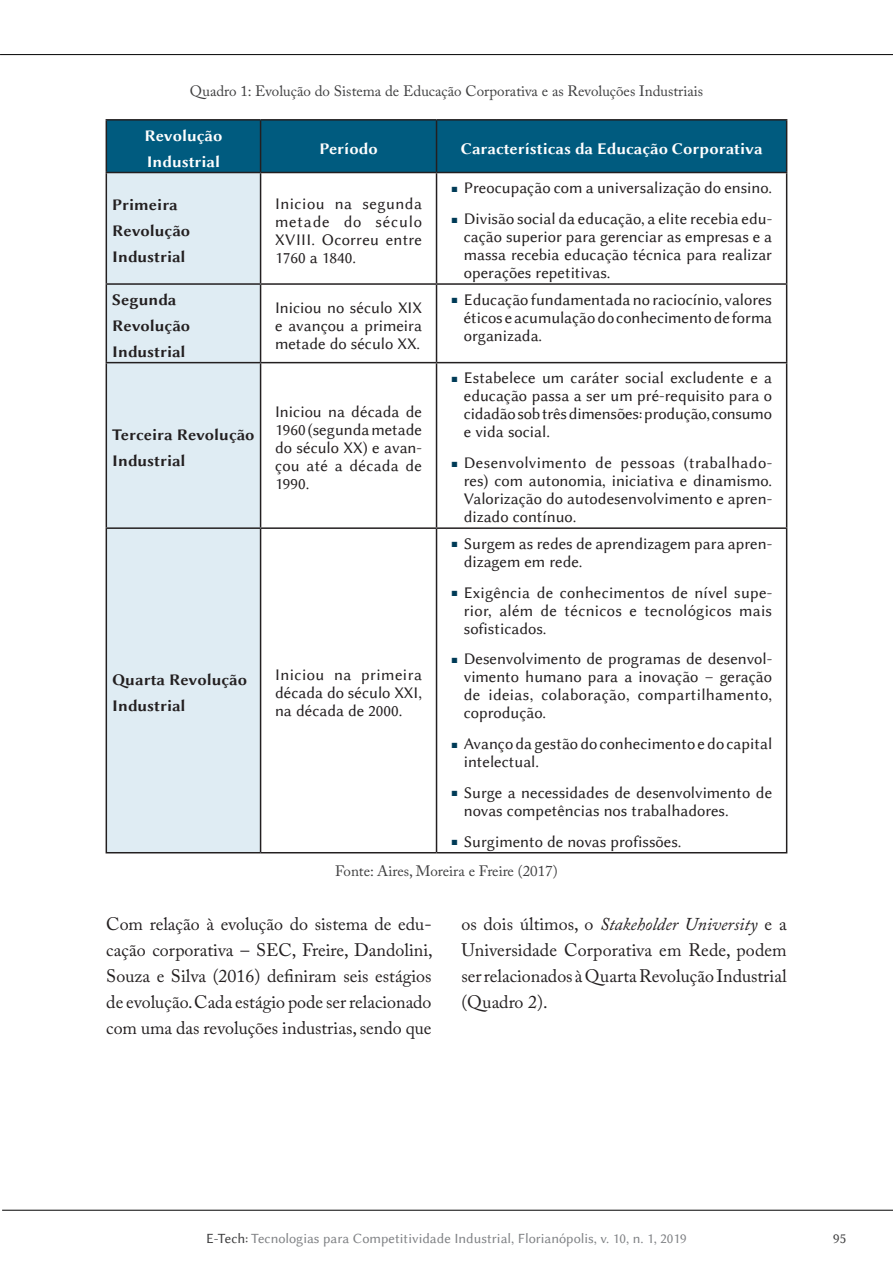
<style>
.page{position:relative;width:893px;height:1263px;background:#fff}
.page>*{position:absolute;margin:0;border:0;box-sizing:border-box;transform-origin:0 0}
.t1{font:18px/26px "Adobe Caslon Pro";color:#231f20;text-align:justify}
.corpo{font:16.5px/18px "Lin Biolinum";color:#231f20;text-align:justify}
.cabeçalho2{font:16.5px/26px "Lin Biolinum B";color:#231f20}
.cabeçalho_1{font:16.5px/26px "Lin Biolinum B";color:#fff}
.fonte{font:15px "Adobe Caslon Pro";color:#3e3e3f}
.t2{font:14.25px "Lin Biolinum";color:#808285}
.t3{font:14.25px "Lin Biolinum";color:#3e3e3f}
.s1{font-size:12px;color:#003b57}
.s2{font-style:italic}
.s3{color:#3e3e3f}
</style>
<div class="page">
<hr style="left:2px;top:1210px;width:891px;height:1px;background:#000">
<hr style="left:0;top:54px;width:893px;height:1px;background:#000">
<div style="left:107px;top:121px;width:679px;height:51px;background:#005b7f"></div>
<div style="left:107px;top:173px;width:153px;height:679px;background:#dfecf3"></div>
<hr style="left:106px;top:119px;width:155px;height:2px;background:#231f20">
<hr style="left:106px;top:121px;width:1px;height:51px;background:#231f20">
<hr style="left:261px;top:119px;width:175px;height:2px;background:#231f20">
<hr style="left:260px;top:121px;width:1px;height:51px;background:#231f20">
<hr style="left:436px;top:119px;width:351px;height:2px;background:#231f20">
<hr style="left:436px;top:121px;width:1px;height:51px;background:#231f20">
<hr style="left:786px;top:121px;width:1px;height:51px;background:#231f20">
<hr style="left:106px;top:172px;width:155px;height:1px;background:#231f20">
<hr style="left:106px;top:173px;width:1px;height:110px;background:#231f20">
<hr style="left:261px;top:172px;width:175px;height:1px;background:#231f20">
<hr style="left:260px;top:173px;width:1px;height:110px;background:#231f20">
<hr style="left:436px;top:172px;width:351px;height:1px;background:#231f20">
<hr style="left:436px;top:173px;width:1px;height:110px;background:#231f20">
<hr style="left:786px;top:173px;width:1px;height:110px;background:#231f20">
<hr style="left:106px;top:283px;width:155px;height:2px;background:#231f20">
<hr style="left:106px;top:285px;width:1px;height:77px;background:#231f20">
<hr style="left:261px;top:283px;width:175px;height:2px;background:#231f20">
<hr style="left:260px;top:285px;width:1px;height:77px;background:#231f20">
<hr style="left:436px;top:283px;width:351px;height:2px;background:#231f20">
<hr style="left:436px;top:285px;width:1px;height:77px;background:#231f20">
<hr style="left:786px;top:285px;width:1px;height:77px;background:#231f20">
<hr style="left:106px;top:362px;width:155px;height:1px;background:#231f20">
<hr style="left:106px;top:363px;width:1px;height:164px;background:#231f20">
<hr style="left:261px;top:362px;width:175px;height:1px;background:#231f20">
<hr style="left:260px;top:363px;width:1px;height:164px;background:#231f20">
<hr style="left:436px;top:362px;width:351px;height:1px;background:#231f20">
<hr style="left:436px;top:363px;width:1px;height:164px;background:#231f20">
<hr style="left:786px;top:363px;width:1px;height:164px;background:#231f20">
<hr style="left:106px;top:527px;width:155px;height:2px;background:#231f20">
<hr style="left:106px;top:529px;width:1px;height:323px;background:#231f20">
<hr style="left:261px;top:527px;width:175px;height:2px;background:#231f20">
<hr style="left:260px;top:529px;width:1px;height:323px;background:#231f20">
<hr style="left:436px;top:527px;width:351px;height:2px;background:#231f20">
<hr style="left:436px;top:529px;width:1px;height:323px;background:#231f20">
<hr style="left:786px;top:529px;width:1px;height:323px;background:#231f20">
<hr style="left:106px;top:852px;width:155px;height:1px;background:#231f20">
<hr style="left:261px;top:852px;width:175px;height:1px;background:#231f20">
<hr style="left:436px;top:852px;width:351px;height:1px;background:#231f20">
<p class="fonte" style="left:190px;top:82px;width:515px">Quadro 1: Evolução do Sistema de Educação Corporativa e as Revoluções Industriais</p>
<p class="cabeçalho_1" style="left:144px;top:121px;width:79px">Revolução<br>Industrial</p>
<p class="cabeçalho_1" style="left:319px;top:134px;width:60px">Período</p>
<p class="cabeçalho_1" style="left:461px;top:134px;width:303px">Características da Educação Corporativa</p>
<p class="cabeçalho2" style="left:112px;top:190px;width:79px">Primeira<br>Revolução<br>Industrial</p>
<p class="corpo" style="left:275px;top:194px;width:148px">Iniciou na segunda metade do século XVIII. Ocorreu entre 1760 a 1840.</p>
<p class="corpo" style="left:451px;top:179px;width:323px"><span class="s1">■</span> Preocupação com a universalização do ensino.</p>
<p class="corpo" style="left:464px;top:210px;width:310px;text-indent:-13px"><span class="s1">■</span> Divisão social da educação, a elite recebia edu&shy;cação superior para gerenciar as empresas e a massa recebia educação técnica para realizar operações repetitivas.</p>
<p class="cabeçalho2" style="left:112px;top:286px;width:79px">Segunda<br>Revolução<br>Industrial</p>
<p class="corpo" style="left:275px;top:299px;width:148px">Iniciou no século XIX e avançou a primeira metade do século XX.</p>
<p class="corpo" style="left:464px;top:291px;width:310px;text-indent:-13px"><span class="s1">■</span> Educação fundamentada no raciocínio, valores éticos e acumulação do conhecimento de forma organizada.</p>
<p class="cabeçalho2" style="left:112px;top:421px;width:144px">Terceira Revolução<br>Industrial</p>
<p class="corpo" style="left:275px;top:403px;width:148px">Iniciou na década de 1960 (segunda metade do século XX) e avan&shy;çou até a década de 1990.</p>
<p class="corpo" style="left:464px;top:369px;width:310px;text-indent:-13px"><span class="s1">■</span> Estabelece um caráter social excludente e a educação passa a ser um pré-requisito para o cidadão sob três dimensões: produção, consumo e vida social.</p>
<p class="corpo" style="left:464px;top:454px;width:310px;text-indent:-13px"><span class="s1">■</span> Desenvolvimento de pessoas (trabalhado&shy;res) com autonomia, iniciativa e dinamismo.<br>Valorização do autodesenvolvimento e apren&shy;dizado contínuo.</p>
<p class="corpo" style="left:464px;top:535px;width:310px;text-indent:-13px"><span class="s1">■</span> Surgem as redes de aprendizagem para apren&shy;dizagem em rede.</p>
<p class="corpo" style="left:464px;top:583px;width:310px;text-indent:-13px"><span class="s1">■</span> Exigência de conhecimentos de nível supe&shy;rior, além de técnicos e tecnológicos mais sofisticados.</p>
<p class="corpo" style="left:464px;top:650px;width:310px;text-indent:-13px"><span class="s1">■</span> Desenvolvimento de programas de desenvol&shy;vimento humano para a inovação – geração de ideias, colaboração, compartilhamento, coprodução.</p>
<p class="corpo" style="left:464px;top:735px;width:310px;text-indent:-13px"><span class="s1">■</span> Avanço da gestão do conhecimento e do capital intelectual.</p>
<p class="corpo" style="left:464px;top:784px;width:310px;text-indent:-13px"><span class="s1">■</span> Surge a necessidades de desenvolvimento de novas competências nos trabalhadores.</p>
<p class="corpo" style="left:451px;top:832px;width:232px"><span class="s1">■</span> Surgimento de novas profissões.</p>
<p class="fonte" style="left:335px;top:861px;width:224px">Fonte: Aires, Moreira e Freire (2017)</p>
<p class="t1" style="left:106px;top:911px;width:328px">Com relação à evolução do sistema de edu&shy;cação corporativa – SEC, Freire, Dandolini, Souza e Silva (2016) definiram seis estágios de evolução. Cada estágio pode ser relacionado com uma das revoluções industrias, sendo que</p>
<p class="t1" style="left:461px;top:911px;width:327px">os dois últimos, o <span class="s2">Stakeholder University</span> e a Universidade Corporativa em Rede, podem ser relacionados à Quarta Revolução Industrial (Quadro 2).</p>
<p class="cabeçalho2" style="left:112px;top:666px;width:136px">Quarta Revolução<br>Industrial</p>
<p class="corpo" style="left:275px;top:666px;width:148px">Iniciou na primeira década do século XXI, na década de 2000.</p>
<p class="t2" style="left:206px;top:1230px;width:482px"><span class="s3">E-Tech:</span> Tecnologias para Competitividade Industrial, Florianópolis, v. 10, n. 1, 2019</p>
<p class="t3" style="left:833px;top:1230px;width:15px">95</p>
</div>
